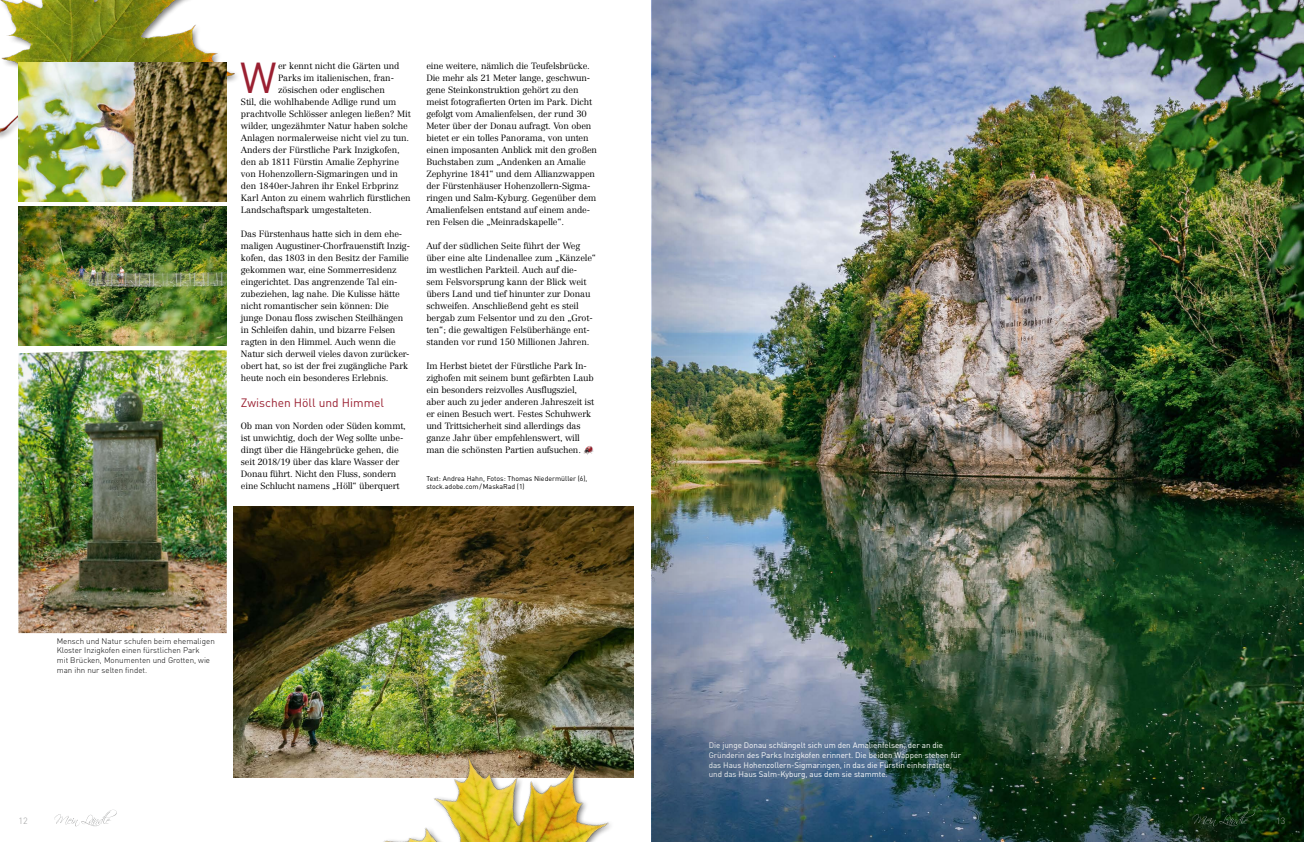
<style>
.page{position:relative;width:1304px;height:842px;background:#fff}
.page>*{position:absolute;margin:0;border:0;box-sizing:border-box;transform-origin:0 0}
.t1{font:42.7px "DIN Pro";color:#9a2031}
.t2{font:12px "DIN Pro";color:#9a2031}
.t3{font:300 9px/12px "Centennial LT Pro";letter-spacing:-.015em;color:#000}
.t4{font:300 9px "DIN Pro";color:#9c9d9d}
.t5{font:8px/9.6px "DIN Pro";color:#fff}
.t6{font:300 8px/9.6px "DIN Pro";color:#000}
.t7{font:7px/8.4px "DIN Pro";color:#000}
</style>
<div class="page">
<img style="left:0;top:0;width:237px;height:139px">
<img style="left:583px;top:446px;width:11px;height:9px">
<img style="left:802px;top:0;width:502px;height:842px">
<img style="left:18px;top:206px;width:209px;height:139px">
<img style="left:234px;top:506px;width:400px;height:271px">
<img style="left:18px;top:62px;width:209px;height:139px">
<img style="left:18px;top:350px;width:209px;height:283px">
<img style="left:343px;top:725px;width:291px;height:117px">
<svg style="left:54px;top:810px;width:63px;height:17px"></svg>
<svg style="left:1192px;top:810px;width:63px;height:17px"></svg>
<img style="left:652px;top:0;width:150px;height:842px">
<h1 class="t1" style="left:240px;top:45px;width:38px">W</h1>
<p class="t3" style="left:278px;top:60px;width:123px">er kennt nicht die Gärten und</p>
<p class="t3" style="left:278px;top:72px;width:117px">Parks im italienischen, fran-</p>
<p class="t3" style="left:278px;top:84px;width:109px">zösischen oder englischen</p>
<p class="t3" style="left:241px;top:96px;width:157px">Stil, die wohlhabende Adlige rund um</p>
<p class="t3" style="left:241px;top:108px;width:171px">prachtvolle Schlösser anlegen ließen? Mit</p>
<p class="t3" style="left:241px;top:120px;width:168px">wilder, ungezähmter Natur haben solche</p>
<p class="t3" style="left:241px;top:132px;width:170px">Anlagen normalerweise nicht viel zu tun.</p>
<p class="t3" style="left:241px;top:144px;width:160px">Anders der Fürstliche Park Inzigkofen,</p>
<p class="t3" style="left:241px;top:156px;width:160px">den ab 1811 Fürstin Amalie Zephyrine</p>
<p class="t3" style="left:241px;top:168px;width:158px">von Hohenzollern-Sigmaringen und in</p>
<p class="t3" style="left:241px;top:180px;width:159px">den 1840er-Jahren ihr Enkel Erbprinz</p>
<p class="t3" style="left:241px;top:192px;width:171px">Karl Anton zu einem wahrlich fürstlichen</p>
<p class="t3" style="left:241px;top:204px;width:132px">Landschaftspark umgestalteten.</p>
<p class="t3" style="left:241px;top:228px;width:171px">Das Fürstenhaus hatte sich in dem ehe&shy;maligen Augustiner-Chorfrauenstift Inzig&shy;kofen, das 1803 in den Besitz der Familie gekommen war, eine Sommerresidenz eingerichtet. Das angrenzende Tal ein&shy;zubeziehen, lag nahe. Die Kulisse hätte nicht romantischer sein können: Die junge Donau floss zwischen Steilhängen in Schleifen dahin, und bizarre Felsen ragten in den Himmel. Auch wenn die Natur sich derweil vieles davon zurücker&shy;obert hat, so ist der frei zugängliche Park heute noch ein besonderes Erlebnis.</p>
<h2 class="t2" style="left:241px;top:393px;width:145px">Zwischen Höll und Himmel</h2>
<p class="t3" style="left:241px;top:420px;width:166px">Ob man von Norden oder Süden kommt, ist unwichtig, doch der Weg sollte unbe&shy;dingt über die Hängebrücke gehen, die seit 2018/19 über das klare Wasser der Donau führt. Nicht den Fluss, sondern eine Schlucht namens „Höll“ überquert</p>
<p class="t3" style="left:426px;top:60px;width:172px">eine weitere, nämlich die Teufelsbrücke.<br>Die mehr als 21 Meter lange, geschwun&shy;gene Steinkonstruktion gehört zu den meist fotografierten Orten im Park. Dicht gefolgt vom Amalienfelsen, der rund 30<br>Meter über der Donau aufragt. Von oben bietet er ein tolles Panorama, von unten einen imposanten Anblick mit den großen Buchstaben zum „Andenken an Amalie Zephyrine 1841“ und dem Allianzwappen der Fürstenhäuser Hohenzollern-Sigma&shy;ringen und Salm-Kyburg. Gegenüber dem Amalienfelsen entstand auf einem ande&shy;ren Felsen die „Meinradskapelle“.</p>
<p class="t3" style="left:426px;top:240px;width:171px">Auf der südlichen Seite führt der Weg über eine alte Lindenallee zum „Känzele“ im westlichen Parkteil. Auch auf die&shy;sem Felsvorsprung kann der Blick weit übers Land und tief hinunter zur Donau schweifen. Anschließend geht es steil bergab zum Felsentor und zu den „Grot&shy;ten“; die gewaltigen Felsüberhänge ent&shy;standen vor rund 150 Millionen Jahren.</p>
<p class="t3" style="left:426px;top:360px;width:169px">Im Herbst bietet der Fürstliche Park In&shy;zighofen mit seinem bunt gefärbten Laub ein besonders reizvolles Ausflugsziel, aber auch zu jeder anderen Jahreszeit ist er einen Besuch wert. Festes Schuhwerk und Trittsicherheit sind allerdings das ganze Jahr über empfehlenswert, will man die schönsten Partien aufsuchen.</p>
<p class="t7" style="left:426px;top:473px;width:162px">Text: Andrea Hahn, Fotos: Thomas Niedermüller (6), stock.adobe.com/MaskaRad (1)</p>
<p class="t6" style="left:57px;top:635px;width:160px">Mensch und Natur schufen beim ehemaligen Kloster Inzigkofen einen fürstlichen Park<br>mit Brücken, Monumenten und Grotten, wie man ihn nur selten findet.</p>
<p class="t5" style="left:709px;top:740px;width:254px">Die junge Donau schlängelt sich um den Amalienfelsen, der an die Gründerin des Parks Inzigkofen erinnert. Die beiden Wappen stehen für das Haus Hohenzollern-Sigmaringen, in das die Fürstin einheiratete, und das Haus Salm-Kyburg, aus dem sie stammte.</p>
<p class="t4" style="left:18px;top:813px;width:11px">12</p>
<p class="t4" style="left:1276px;top:813px;width:11px">13</p>
</div>
